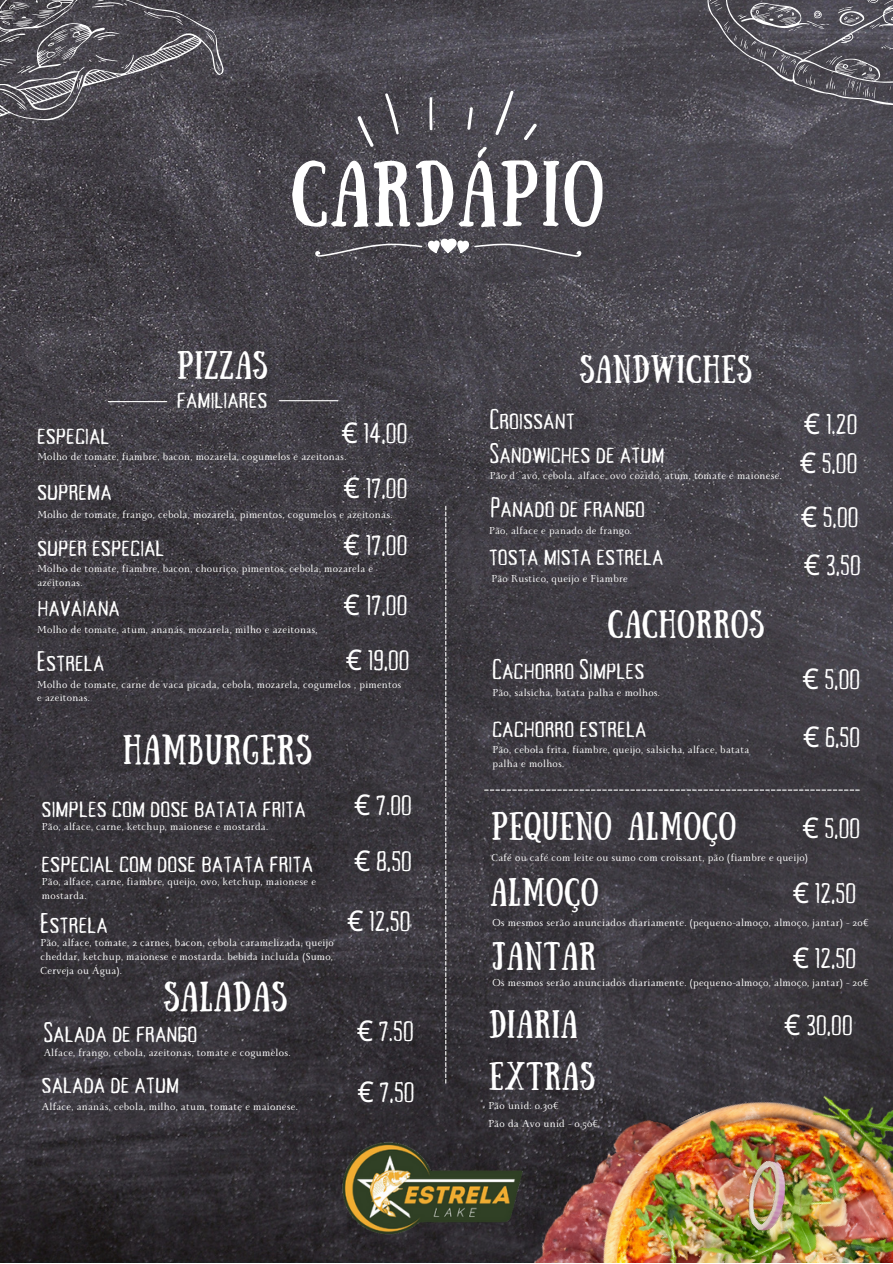
<style>
.page{position:relative;width:893px;height:1264px;background:#fff}
.page>*{position:absolute;margin:0;border:0;box-sizing:border-box;transform-origin:0 0}
.t1{font:66.15px "Sunday";letter-spacing:.04em;color:#fff}
.t2{font:29.85px "Sunday";letter-spacing:.04em;color:#fff}
.t3{font:28.65px "Tallow Sans TC Pen";letter-spacing:.025em;color:#fff}
.t4{font:28.5px "Tallow Sans TC Pen";letter-spacing:.025em;color:#fff}
.t5{font:28.05px "Sunday";letter-spacing:.04em;color:#fff}
.t6{font:11.25px/14.1px "Monterchi Serif";letter-spacing:.025em;color:#fff}
.t7{font:11.1px/14px "Monterchi Serif";letter-spacing:.025em;color:#fff}
.s1{font-family:"Noto Sans"}
</style>
<div class="page">
<img style="left:0;top:0;width:892px;height:1262px">
<svg style="left:445px;top:506px;width:1px;height:577px"></svg>
<svg style="left:313px;top:237px;width:269px;height:20px;background:#615e65"></svg>
<svg style="left:355px;top:115px;width:20px;height:33px"></svg>
<hr style="left:429px;top:97px;width:3px;height:34px;background:#fff;border-radius:2px">
<svg style="left:467px;top:107px;width:6px;height:23px"></svg>
<svg style="left:495px;top:89px;width:19px;height:47px"></svg>
<svg style="left:523px;top:122px;width:14px;height:20px"></svg>
<svg style="left:383px;top:93px;width:17px;height:41px"></svg>
<svg style="left:0;top:0;width:235px;height:321px;background:#4d4a51"></svg>
<svg style="left:707px;top:0;width:185px;height:105px;background:#5d5a62"></svg>
<img style="left:507px;top:1092px;width:41px;height:110px">
<img style="left:424px;top:1202px;width:124px;height:60px">
<img style="left:548px;top:1027px;width:344px;height:235px">
<img style="left:727px;top:1155px;width:80px;height:80px">
<hr style="left:108px;top:401px;width:59px;height:1px;background:#fff">
<hr style="left:279px;top:400px;width:59px;height:1px;background:#fff">
<img style="left:332px;top:1126px;width:204px;height:130px">
<svg style="left:484px;top:789px;width:375px;height:1px"></svg>
<p class="t1" style="left:291px;top:147px;width:314px">CARDÁPIO</p>
<p class="t5" style="left:177px;top:345px;width:91px">PIZZAS</p>
<p class="t5" style="left:579px;top:349px;width:173px">SANDWICHES</p>
<p class="t3" style="left:177px;top:382px;width:91px">familiares</p>
<p class="t3" style="left:341px;top:417px;width:67px"><span class="s1">€</span> 14,00</p>
<p class="t3" style="left:343px;top:473px;width:65px"><span class="s1">€</span> 17,00</p>
<p class="t3" style="left:343px;top:530px;width:65px"><span class="s1">€</span> 17,00</p>
<p class="t3" style="left:343px;top:589px;width:65px"><span class="s1">€</span> 17,00</p>
<p class="t3" style="left:37px;top:418px;width:73px">especial</p>
<p class="t6" style="left:37px;top:451px;width:310px">Molho de tomate, fiambre, bacon, mozarela, cogumelos e azeitonas.</p>
<p class="t3" style="left:37px;top:474px;width:76px">suprema</p>
<p class="t6" style="left:37px;top:509px;width:356px">Molho de tomate, frango, cebola, mozarela, pimentos, cogumelos e azeitonas.</p>
<p class="t3" style="left:37px;top:530px;width:128px">super especial</p>
<p class="t6" style="left:37px;top:563px;width:337px">Molho de tomate, fiambre, bacon, chouriço, pimentos, cebola, mozarela e azeitonas.</p>
<p class="t3" style="left:38px;top:590px;width:83px">havaiana</p>
<p class="t6" style="left:37px;top:624px;width:282px">Molho de tomate, atum, ananás, mozarela, milho e azeitonas.</p>
<p class="t4" style="left:346px;top:644px;width:65px"><span class="s1">€</span> 19,00</p>
<p class="t4" style="left:37px;top:645px;width:68px">Estrela</p>
<p class="t7" style="left:37px;top:679px;width:365px">Molho de tomate, carne de vaca picada, cebola, mozarela, cogumelos , pimentos e azeitonas.</p>
<p class="t2" style="left:123px;top:729px;width:190px">HAMBURGERS</p>
<p class="t3" style="left:42px;top:791px;width:265px">simples com dose batata frita</p>
<p class="t6" style="left:42px;top:821px;width:228px">Pão, alface, carne, ketchup, maionese e mostarda.</p>
<p class="t3" style="left:42px;top:846px;width:272px">especial com dose batata frita</p>
<p class="t6" style="left:42px;top:876px;width:275px">Pão, alface, carne, fiambre, queijo, ovo, ketchup, maionese e mostarda.</p>
<p class="t3" style="left:354px;top:790px;width:59px"><span class="s1">€</span> 7.00</p>
<p class="t3" style="left:354px;top:845px;width:59px"><span class="s1">€</span> 8,50</p>
<p class="t3" style="left:40px;top:907px;width:69px">Estrela</p>
<p class="t3" style="left:347px;top:906px;width:65px"><span class="s1">€</span> 12,50</p>
<p class="t6" style="left:40px;top:937px;width:295px;text-align:justify">Pão, alface, tomate, 2 carnes, bacon, cebola caramelizada, queijo cheddar, ketchup, maionese e mostarda. bebida incluída (Sumo, Cerveja ou Água).</p>
<p class="t2" style="left:164px;top:976px;width:124px">SALADAS</p>
<p class="t3" style="left:44px;top:1016px;width:155px">Salada de frango</p>
<p class="t6" style="left:44px;top:1046px;width:248px">Alface, frango, cebola, azeitonas, tomate e cogumelos.</p>
<p class="t3" style="left:42px;top:1067px;width:139px">salada de atum</p>
<p class="t6" style="left:42px;top:1101px;width:257px">Alface, ananás, cebola, milho, atum, tomate e maionese.</p>
<p class="t3" style="left:356px;top:1015px;width:58px"><span class="s1">€</span> 7.50</p>
<p class="t3" style="left:357px;top:1076px;width:58px"><span class="s1">€</span> 7,50</p>
<p class="t3" style="left:489px;top:403px;width:86px">Croissant</p>
<p class="t3" style="left:489px;top:437px;width:176px">Sandwiches de atum</p>
<p class="t3" style="left:803px;top:409px;width:55px"><span class="s1">€</span> 1.20</p>
<p class="t3" style="left:799px;top:448px;width:59px"><span class="s1">€</span> 5,00</p>
<p class="t6" style="left:489px;top:470px;width:293px">Pão d´avó, cebola, alface, ovo cozido, atum, tomate e maionese.</p>
<p class="t3" style="left:491px;top:491px;width:155px">Panado de frango</p>
<p class="t3" style="left:800px;top:502px;width:59px"><span class="s1">€</span> 5,00</p>
<p class="t6" style="left:489px;top:525px;width:144px">Pão, alface e panado de frango.</p>
<p class="t3" style="left:489px;top:539px;width:176px">tosta mista estrela</p>
<p class="t3" style="left:803px;top:549px;width:58px"><span class="s1">€</span> 3,50</p>
<p class="t6" style="left:491px;top:573px;width:138px">Pão Rustico, queijo e Fiambre</p>
<p class="t5" style="left:607px;top:604px;width:158px">CACHORROS</p>
<p class="t3" style="left:492px;top:653px;width:153px">Cachorro Simples</p>
<p class="t3" style="left:802px;top:664px;width:59px"><span class="s1">€</span> 5,00</p>
<p class="t6" style="left:492px;top:687px;width:169px">Pão, salsicha, batata palha e molhos.</p>
<p class="t3" style="left:492px;top:711px;width:155px">cachorro estrela</p>
<p class="t3" style="left:803px;top:722px;width:58px"><span class="s1">€</span> 6,50</p>
<p class="t6" style="left:492px;top:744px;width:258px">Pão, cebola frita, fiambre, queijo, salsicha, alface, batata</p>
<p class="t6" style="left:492px;top:758px;width:73px">palha e molhos.</p>
<p class="t5" style="left:491px;top:806px;width:246px">PEQUENO ALMOÇO</p>
<p class="t6" style="left:491px;top:852px;width:318px">Café ou café com leite ou sumo com croissant, pão (fiambre e queijo)</p>
<p class="t3" style="left:802px;top:812px;width:59px"><span class="s1">€</span> 5,00</p>
<p class="t5" style="left:490px;top:872px;width:109px">ALMOÇO</p>
<p class="t3" style="left:792px;top:877px;width:65px"><span class="s1">€</span> 12,50</p>
<p class="t6" style="left:492px;top:916px;width:377px">Os mesmos serão anunciados diariamente. (pequeno-almoço, almoço, jantar) - 20€</p>
<p class="t5" style="left:492px;top:936px;width:105px">JANTAR</p>
<p class="t3" style="left:792px;top:942px;width:65px"><span class="s1">€</span> 12,50</p>
<p class="t6" style="left:492px;top:977px;width:377px">Os mesmos serão anunciados diariamente. (pequeno-almoço, almoço, jantar) - 20€</p>
<p class="t5" style="left:489px;top:1003px;width:90px">DIARIA</p>
<p class="t3" style="left:784px;top:1009px;width:70px"><span class="s1">€</span> 30,00</p>
<p class="t5" style="left:489px;top:1056px;width:107px">EXTRAS</p>
<p class="t6" style="left:488px;top:1100px;width:72px">Pão unid: 0.30€</p>
<p class="t6" style="left:488px;top:1117px;width:111px">Pão da Avo unid - 0,50€</p>
</div>
